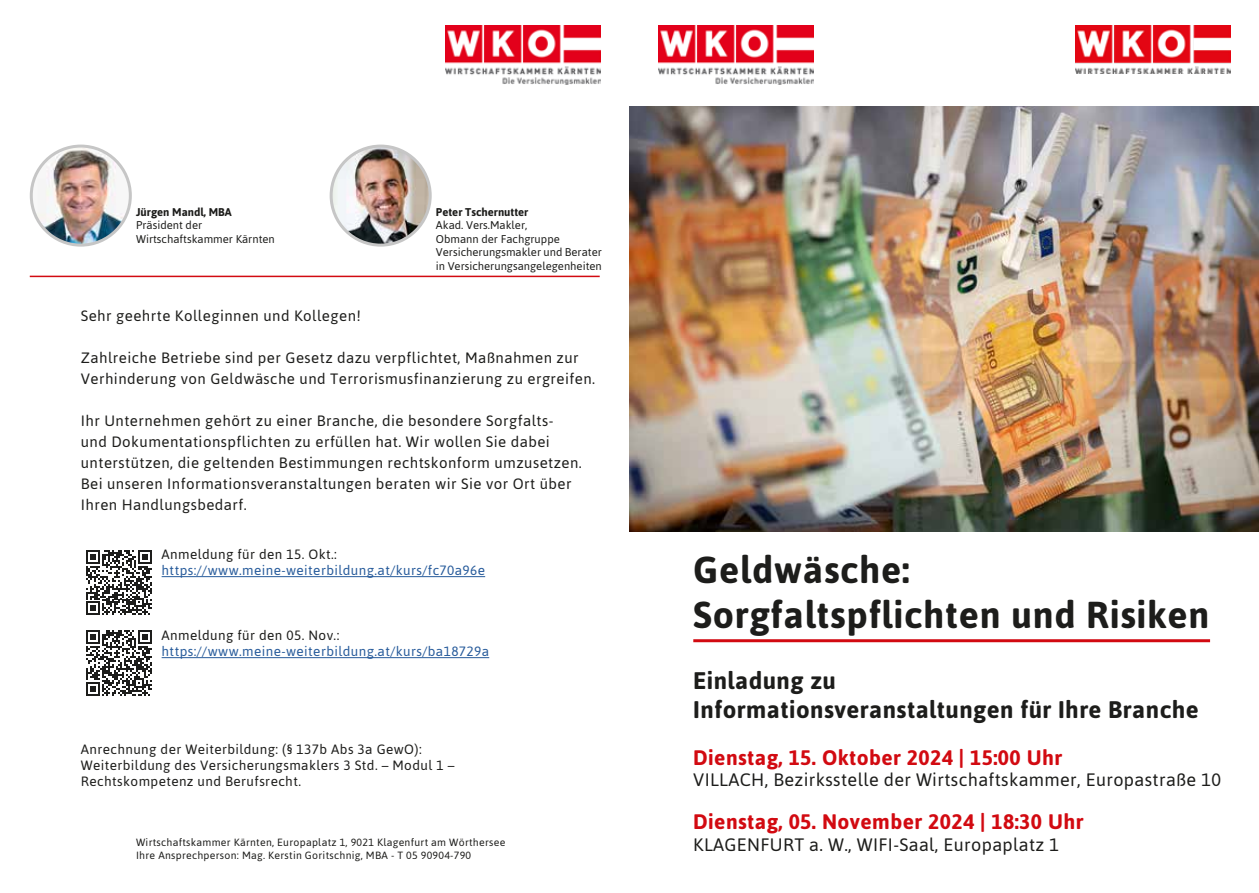
<style>
.page{position:relative;width:1259px;height:893px;background:#fff}
.page>*{position:absolute;margin:0;border:0;box-sizing:border-box;transform-origin:0 0}
.t1{font:700 37.5px/45px "Asap";letter-spacing:.02em;color:#1d1d1b}
.t2{font:700 24px/28.8px "Asap";letter-spacing:.02em;color:#1d1d1b}
.t3{font:700 21px "Asap";letter-spacing:.02em;color:#d20a11}
.t4{font:18px "Asap";letter-spacing:.02em;color:#1d1d1b}
.t5{font:15px/21px "Asap";letter-spacing:.03em;color:#1d1d1b}
.t6{font:13.5px/16.2px "Asap";letter-spacing:.03em;color:#1d1d1b}
.t7{font:13.5px "Asap";letter-spacing:.03em;color:#275b9b}
.t8{font:11.25px/13.5px "Asap";color:#1d1d1b}
.t9{font:700 11.25px "Asap";color:#1d1d1b}
.t10{font:10.5px "Asap";letter-spacing:.025em;color:#1d1d1b}
</style>
<div class="page">
<img style="left:629px;top:106px;width:630px;height:425px">
<hr style="left:693px;top:639px;width:517px;height:3px;background:#d20a11">
<img style="left:1075px;top:26px;width:155px;height:48px">
<img style="left:658px;top:26px;width:155px;height:59px">
<img style="left:446px;top:26px;width:154px;height:59px">
<hr style="left:162px;top:576px;width:323px;height:1px;background:#275b9b">
<hr style="left:162px;top:657px;width:327px;height:1px;background:#275b9b">
<hr style="left:30px;top:276px;width:570px;height:1px;background:#d20a11">
<img style="left:31px;top:146px;width:99px;height:99px;border-radius:50px">
<div style="left:30px;top:145px;width:102px;height:102px;border:3px solid #c6c6c6;border-radius:50%"></div>
<img style="left:331px;top:146px;width:99px;height:99px;border-radius:50px">
<div style="left:330px;top:145px;width:102px;height:102px;border:3px solid #c6c6c6;border-radius:50%"></div>
<svg style="left:86px;top:550px;width:66px;height:65px"></svg>
<svg style="left:86px;top:630px;width:66px;height:66px"></svg>
<p class="t9" style="left:136px;top:204px;width:97px">Jürgen Mandl, MBA</p>
<p class="t8" style="left:136px;top:218px;width:140px">Präsident der<br>Wirtschaftskammer Kärnten</p>
<p class="t9" style="left:436px;top:204px;width:94px">Peter Tschernutter</p>
<p class="t8" style="left:436px;top:218px;width:167px">Akad. Vers.Makler,<br>Obmann der Fachgruppe<br>Versicherungsmakler und Berater in Versicherungsangelegenheiten</p>
<p class="t5" style="left:81px;top:305px;width:282px">Sehr geehrte Kolleginnen und Kollegen!</p>
<p class="t5" style="left:81px;top:347px;width:516px">Zahlreiche Betriebe sind per Gesetz dazu verpflichtet, Maßnahmen zur<br>Verhinderung von Geldwäsche und Terrorismusfinanzierung zu ergreifen.</p>
<p class="t5" style="left:81px;top:410px;width:502px">Ihr Unternehmen gehört zu einer Branche, die besondere Sorgfalts&shy;und Dokumentationspflichten zu erfüllen hat. Wir wollen Sie dabei unterstützen, die geltenden Bestimmungen rechtskonform umzusetzen.<br>Bei unseren Informationsveranstaltungen beraten wir Sie vor Ort über Ihren Handlungsbedarf.</p>
<p class="t6" style="left:162px;top:546px;width:177px">Anmeldung für den 15. Okt.:</p>
<p class="t7" style="left:162px;top:562px;width:325px">https://www.meine-weiterbildung.at/kurs/fc70a96e</p>
<p class="t6" style="left:162px;top:627px;width:179px">Anmeldung für den 05. Nov.:</p>
<p class="t7" style="left:162px;top:643px;width:329px">https://www.meine-weiterbildung.at/kurs/ba18729a</p>
<p class="t6" style="left:81px;top:740px;width:375px">Anrechnung der Weiterbildung: (§ 137b Abs 3a GewO):<br>Weiterbildung des Versicherungsmaklers 3 Std. – Modul 1 –<br>Rechtskompetenz und Berufsrecht.</p>
<h1 class="t1" style="left:693px;top:545px;width:518px">Geldwäsche:<br>Sorgfaltspflichten und Risiken</h1>
<h2 class="t2" style="left:693px;top:665px;width:507px">Einladung zu<br>Informationsveranstaltungen für Ihre Branche</h2>
<h3 class="t3" style="left:693px;top:743px;width:370px">Dienstag, 15. Oktober 2024 | 15:00 Uhr</h3>
<p class="t4" style="left:693px;top:768px;width:529px">VILLACH, Bezirksstelle der Wirtschaftskammer, Europastraße 10</p>
<h3 class="t3" style="left:693px;top:808px;width:392px">Dienstag, 05. November 2024 | 18:30 Uhr</h3>
<p class="t10" style="left:136px;top:836px;width:371px">Wirtschaftskammer Kärnten, Europaplatz 1, 9021 Klagenfurt am Wörthersee</p>
<p class="t4" style="left:693px;top:833px;width:367px">KLAGENFURT a. W., WIFI-Saal, Europaplatz 1</p>
<p class="t10" style="left:136px;top:848px;width:337px">Ihre Ansprechperson: Mag. Kerstin Goritschnig, MBA - T 05 90904-790</p>
</div>
